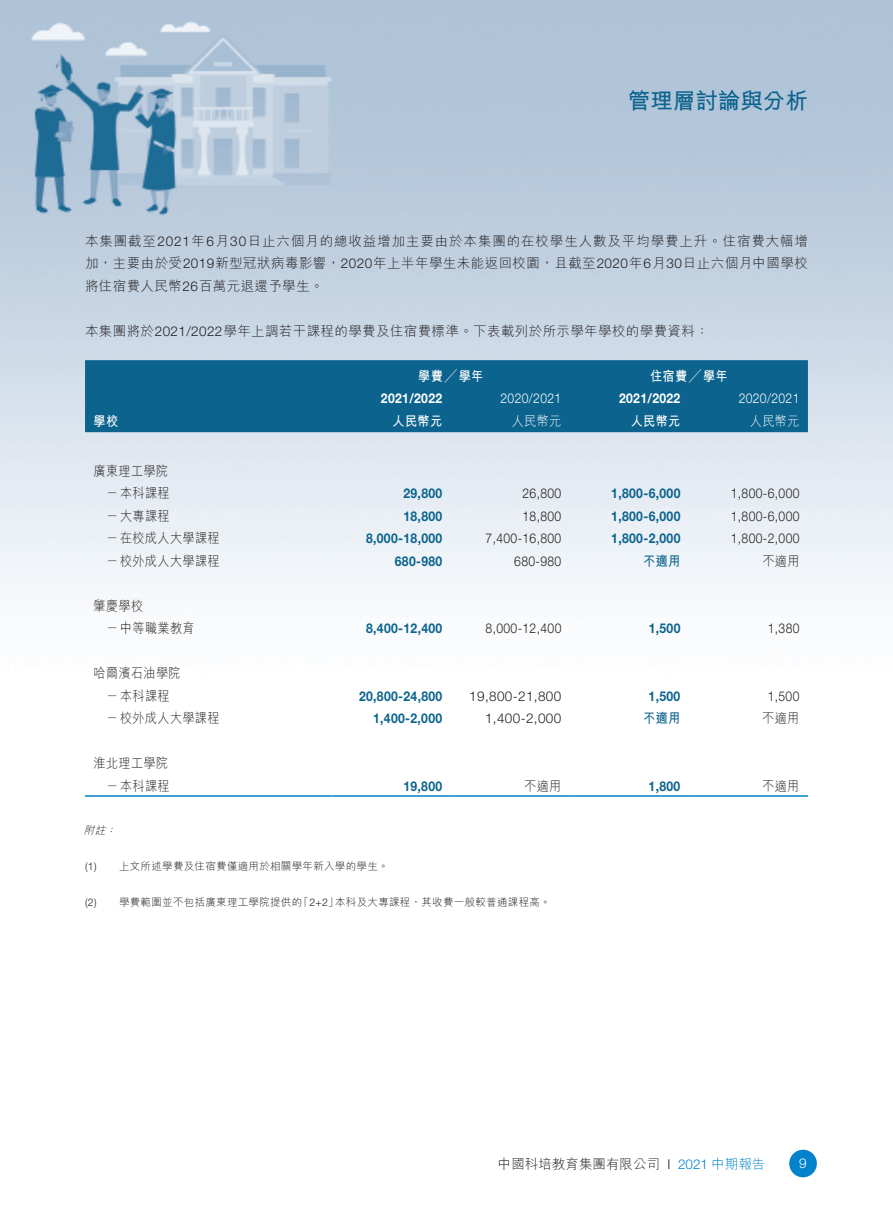
<style>
.page{position:relative;width:893px;height:1212px;background:#fff}
.page>*{position:absolute;margin:0;border:0;box-sizing:border-box;transform-origin:0 0}
.t1{font:700 22.5px "M Hei HK";color:#0b638e}
.t2{font:300 13.5px/22.5px "M Hei HK";letter-spacing:.03em;color:#231f20;text-align:justify}
.t3{font:700 13.5px "Helvetica Neue LT Std";letter-spacing:.03em;color:#0b638e;scale:.9 1}
.t4{font:300 13.5px/22.5px "M Hei HK";letter-spacing:.03em;color:#231f20;text-align:right;scale:.9 1}
.t5{font:300 13.5px "Helvetica Neue LT Std";letter-spacing:.03em;color:#231f20;scale:.9 1}
.t6{font:300 13.5px "Helvetica Neue LT Std";letter-spacing:.03em;color:#231f20}
.t7{font:300 13.5px "M Hei HK";color:#231f20}
.t8{font:700 13.5px "M Hei HK";letter-spacing:.03em;color:#fff;scale:.9 1}
.t9{font:700 13.5px "Helvetica Neue LT Std";letter-spacing:.03em;color:#fff;scale:.9 1}
.t10{font:300 13.5px "Helvetica Neue LT Std";letter-spacing:.03em;color:#fff;scale:.9 1}
.t11{font:300 13.5px "M Hei HK";letter-spacing:.03em;color:#fff;scale:.9 1}
.t12{font:700 13.5px "M Hei HK";letter-spacing:.03em;color:#0b638e;scale:.9 1}
.t13{font:300 13.5px "Helvetica Neue LT Std";letter-spacing:.03em;color:#fff}
.t14{font:300 10.5px "M Hei HK";letter-spacing:.03em;color:#231f20}
.t15{font:italic 300 10.5px "M Hei HK";color:#231f20}
.s1{font-family:"Helvetica Neue LT Std"}
.s2{font-family:"Helvetica Neue LT Std";color:#0083ca}
.s3{color:#0083ca}
</style>
<div class="page">
<img style="left:0;top:0;width:893px;height:1178px">
<div style="left:789px;top:1150px;width:28px;height:27px;background:#0083ca;border-radius:50%"></div>
<div style="left:85px;top:360px;width:723px;height:72px;background:#0b638e"></div>
<hr style="left:85px;top:795px;width:247px;height:2px;background:#0083ca">
<hr style="left:332px;top:795px;width:119px;height:2px;background:#0083ca">
<hr style="left:451px;top:795px;width:119px;height:2px;background:#0083ca">
<hr style="left:570px;top:795px;width:119px;height:2px;background:#0083ca">
<hr style="left:689px;top:795px;width:119px;height:2px;background:#0083ca">
<h1 class="t1" style="left:628px;top:85px;width:181px">管理層討論與分析</h1>
<p class="t2" style="left:85px;top:230px;width:725px">本集團截至<span class="s1">2021</span>年<span class="s1">6</span>月<span class="s1">30</span>日止六個月的總收益增加主要由於本集團的在校學生人數及平均學費上升。住宿費大幅增加，主要由於受<span class="s1">2019</span>新型冠狀病毒影響，<span class="s1">2020</span>年上半年學生未能返回校園，且截至<span class="s1">2020</span>年<span class="s1">6</span>月<span class="s1">30</span>日止六個月中國學校將住宿費人民幣<span class="s1">26</span>百萬元退還予學生。</p>
<p class="t2" style="left:85px;top:320px;width:625px">本集團將於<span class="s1">2021/2022</span>學年上調若干課程的學費及住宿費標準。下表載列於所示學年學校的學費資料：</p>
<p class="t8" style="left:418px;top:366px;width:74px">學費╱學年</p>
<p class="t8" style="left:650px;top:366px;width:88px">住宿費╱學年</p>
<p class="t9" style="left:381px;top:390px;width:70px">2021/2022</p>
<p class="t10" style="left:500px;top:390px;width:69px">2020/2021</p>
<p class="t9" style="left:619px;top:390px;width:70px">2021/2022</p>
<p class="t10" style="left:739px;top:390px;width:69px">2020/2021</p>
<p class="t8" style="left:94px;top:411px;width:29px">學校</p>
<p class="t8" style="left:393px;top:411px;width:57px">人民幣元</p>
<p class="t11" style="left:512px;top:414px;width:57px">人民幣元</p>
<p class="t8" style="left:631px;top:411px;width:57px">人民幣元</p>
<p class="t11" style="left:750px;top:414px;width:57px">人民幣元</p>
<p class="t4" style="left:94px;top:459px;width:86px">廣東理工學院－本科課程</p>
<p class="t3" style="left:403px;top:485px;width:45px">29,800</p>
<p class="t5" style="left:522px;top:485px;width:45px">26,800</p>
<p class="t3" style="left:611px;top:485px;width:78px">1,800-6,000</p>
<p class="t5" style="left:731px;top:485px;width:78px">1,800-6,000</p>
<p class="t4" style="left:106px;top:504px;width:72px">－大專課程</p>
<p class="t3" style="left:403px;top:507px;width:45px">18,800</p>
<p class="t5" style="left:522px;top:507px;width:45px">18,800</p>
<p class="t3" style="left:611px;top:507px;width:78px">1,800-6,000</p>
<p class="t5" style="left:731px;top:507px;width:78px">1,800-6,000</p>
<p class="t4" style="left:106px;top:527px;width:128px">－在校成人大學課程</p>
<p class="t3" style="left:366px;top:530px;width:86px">8,000-18,000</p>
<p class="t5" style="left:486px;top:530px;width:86px">7,400-16,800</p>
<p class="t3" style="left:611px;top:530px;width:78px">1,800-2,000</p>
<p class="t5" style="left:731px;top:530px;width:78px">1,800-2,000</p>
<p class="t4" style="left:106px;top:549px;width:128px">－校外成人大學課程</p>
<p class="t3" style="left:395px;top:552px;width:54px">680-980</p>
<p class="t5" style="left:514px;top:552px;width:54px">680-980</p>
<p class="t12" style="left:643px;top:551px;width:43px">不適用</p>
<p class="t4" style="left:762px;top:549px;width:43px">不適用</p>
<p class="t4" style="left:106px;top:594px;width:100px;text-align:left;text-indent:-12px">肇慶學校<br>－中等職業教育</p>
<p class="t3" style="left:366px;top:620px;width:86px">8,400-12,400</p>
<p class="t5" style="left:486px;top:620px;width:86px">8,000-12,400</p>
<p class="t3" style="left:649px;top:620px;width:37px">1,500</p>
<p class="t5" style="left:768px;top:620px;width:37px">1,380</p>
<p class="t4" style="left:94px;top:662px;width:98px;text-align:center">哈爾濱石油學院－本科課程</p>
<p class="t3" style="left:359px;top:687px;width:94px">20,800-24,800</p>
<p class="t6" style="left:469px;top:687px;width:94px">19,800-21,800</p>
<p class="t3" style="left:649px;top:687px;width:37px">1,500</p>
<p class="t5" style="left:768px;top:687px;width:37px">1,500</p>
<p class="t4" style="left:106px;top:707px;width:128px">－校外成人大學課程</p>
<p class="t3" style="left:373px;top:710px;width:78px">1,400-2,000</p>
<p class="t6" style="left:485px;top:710px;width:78px">1,400-2,000</p>
<p class="t12" style="left:643px;top:708px;width:43px">不適用</p>
<p class="t4" style="left:762px;top:707px;width:43px">不適用</p>
<p class="t4" style="left:94px;top:752px;width:86px">淮北理工學院－本科課程</p>
<p class="t3" style="left:403px;top:777px;width:45px">19,800</p>
<p class="t4" style="left:524px;top:774px;width:43px">不適用</p>
<p class="t3" style="left:649px;top:777px;width:37px">1,800</p>
<p class="t4" style="left:762px;top:774px;width:43px">不適用</p>
<p class="t15" style="left:84px;top:824px;width:36px">附註：</p>
<p class="t14" style="left:85px;top:860px;width:305px"><span class="s1">(1)</span> 上文所述學費及住宿費僅適用於相關學年新入學的學生。</p>
<p class="t14" style="left:85px;top:896px;width:467px"><span class="s1">(2)</span> 學費範圍並不包括廣東理工學院提供的「<span class="s1">2+2</span>」本科及大專課程，其收費一般較普通課程高。</p>
<p class="t7" style="left:498px;top:1157px;width:269px">中國科培教育集團有限公司 <span class="s1">I</span> <span class="s2">2021</span> <span class="s3">中期報告</span></p>
<p class="t13" style="left:799px;top:1155px;width:9px">9</p>
</div>
